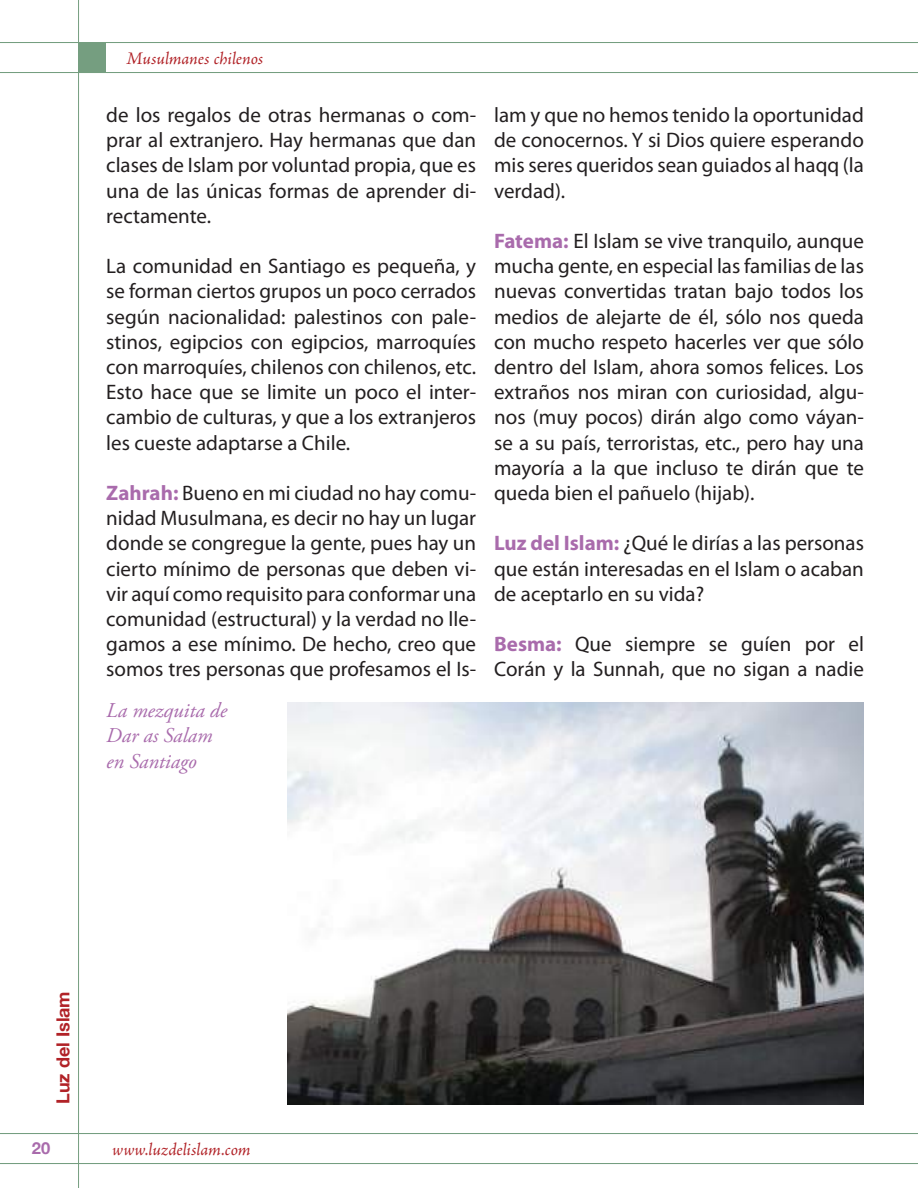
<style>
.page{position:relative;width:918px;height:1188px;background:#fff}
.page>*{position:absolute;margin:0;border:0;box-sizing:border-box;transform-origin:0 0}
.t1{font:21px/25.2px "Myriad Pro";color:#231f20;text-align:justify}
.t2{font:italic 21px/25.2px "Adobe Garamond Pro";color:#a96bac}
.t3{font:italic 18px "Adobe Jenson Pro";letter-spacing:-.005em;color:#b12227}
.t4{font:700 18px "Helvetica Neue";color:#b12227}
.t5{font:700 16.5px "Helvetica Neue";color:#a96bac}
.s1{font-weight:700;color:#a96bac}
</style>
<div class="page">
<hr style="left:78px;top:0;width:1px;height:1188px;background:#759e80">
<div style="left:78px;top:43px;width:28px;height:29px;background:#759e80"></div>
<hr style="left:0;top:42px;width:918px;height:1px;background:#759e80">
<hr style="left:0;top:72px;width:918px;height:1px;background:#759e80">
<hr style="left:0;top:1133px;width:918px;height:1px;background:#759e80">
<hr style="left:0;top:1163px;width:918px;height:1px;background:#759e80">
<img style="left:288px;top:702px;width:576px;height:402px">
<p class="t3" style="left:126px;top:48px;width:139px">Musulmanes chilenos</p>
<p class="t1" style="left:106px;top:102px;width:371px">de los regalos de otras hermanas o com&shy;prar al extranjero. Hay hermanas que dan clases de Islam por voluntad propia, que es una de las únicas formas de aprender di&shy;rectamente.</p>
<p class="t1" style="left:106px;top:253px;width:371px">La comunidad en Santiago es pequeña, y se forman ciertos grupos un poco cerrados según nacionalidad: palestinos con pale&shy;stinos, egipcios con egipcios, marroquíes con marroquíes, chilenos con chilenos, etc.<br>Esto hace que se limite un poco el inter&shy;cambio de culturas, y que a los extranjeros les cueste adaptarse a Chile.</p>
<p class="t1" style="left:106px;top:480px;width:371px"><span class="s1">Zahrah:</span> Bueno en mi ciudad no hay comu&shy;nidad Musulmana, es decir no hay un lugar donde se congregue la gente, pues hay un cierto mínimo de personas que deben vi&shy;vir aquí como requisito para conformar una comunidad (estructural) y la verdad no lle&shy;gamos a ese mínimo. De hecho, creo que somos tres personas que profesamos el Is-</p>
<p class="t2" style="left:106px;top:699px;width:122px">La mezquita de<br>Dar as Salam en Santiago</p>
<p class="t1" style="left:494px;top:102px;width:371px">lam y que no hemos tenido la oportunidad de conocernos. Y si Dios quiere esperando mis seres queridos sean guiados al haqq (la verdad).</p>
<p class="t1" style="left:494px;top:228px;width:371px"><span class="s1">Fatema:</span> El Islam se vive tranquilo, aunque mucha gente, en especial las familias de las nuevas convertidas tratan bajo todos los medios de alejarte de él, sólo nos queda con mucho respeto hacerles ver que sólo dentro del Islam, ahora somos felices. Los extraños nos miran con curiosidad, algu&shy;nos (muy pocos) dirán algo como váyan&shy;se a su país, terroristas, etc., pero hay una mayoría a la que incluso te dirán que te queda bien el pañuelo (hijab).</p>
<p class="t1" style="left:494px;top:530px;width:371px"><span class="s1">Luz del Islam:</span> ¿Qué le dirías a las personas que están interesadas en el Islam o acaban de aceptarlo en su vida?</p>
<p class="t1" style="left:494px;top:631px;width:371px"><span class="s1">Besma:</span> Que siempre se guíen por el<br>Corán y la Sunnah, que no sigan a nadie</p>
<p class="t4" style="left:52px;top:1104px;width:114px;rotate:-90deg">Luz del Islam</p>
<p class="t5" style="left:32px;top:1138px;width:20px">20</p>
<p class="t3" style="left:112px;top:1139px;width:140px">www.luzdelislam.com</p>
</div>
